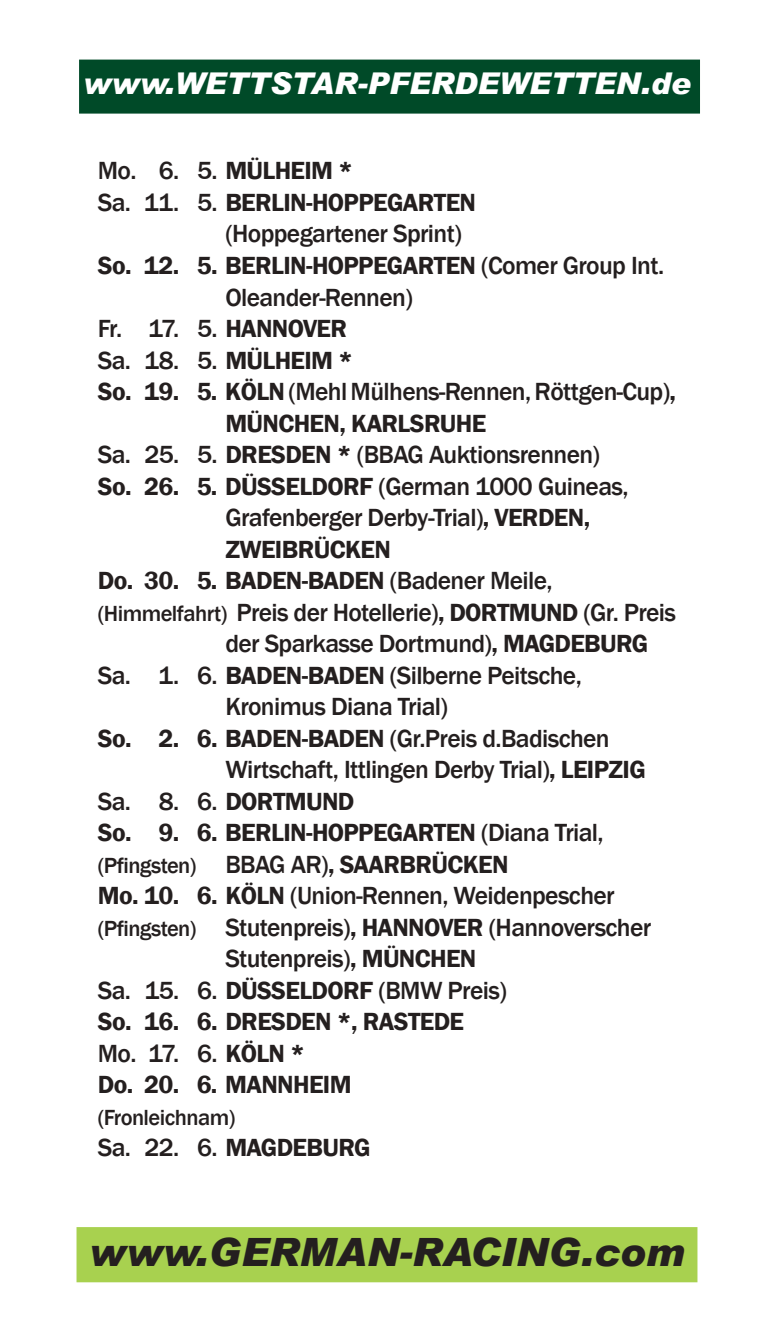
<style>
.page{position:relative;width:774px;height:1344px;background:#fff}
.page>*{position:absolute;margin:0;border:0;box-sizing:border-box;transform-origin:0 0}
.t1{font:italic 900 39px "Arial";color:#241f1f}
.t2{font:italic 900 30px "Arial";color:#fff}
.t3{font:500 25.5px "Franklin Gothic";letter-spacing:-.025em;color:#241f1f}
.t4{font:600 25.5px "Franklin Gothic";letter-spacing:-.025em;color:#241f1f}
.t5{font:500 22.5px "Franklin Gothic";letter-spacing:-.025em;color:#241f1f}
.s1{font-weight:500}
.s2{font-weight:600}
.s3{font-size:22.5px}
.s4{font-weight:500;font-size:22.5px}
</style>
<div class="page">
<div style="left:77px;top:1227px;width:620px;height:55px;background:#a8d14f;border:3px solid #a8d14f"></div>
<div style="left:79px;top:60px;width:621px;height:54px;background:#004a28;border:3px solid #004a28"></div>
<p class="t2" style="left:83px;top:65px;width:609px">www.WETTSTAR-PFERDEWETTEN.de</p>
<p class="t4" style="left:98px;top:155px;width:257px"><span class="s1">Mo. 6. 5.</span> MÜLHEIM *</p>
<p class="t4" style="left:98px;top:187px;width:380px"><span class="s1">Sa. 11. 5.</span> BERLIN-HOPPEGARTEN</p>
<p class="t3" style="left:225px;top:218px;width:238px">(Hoppegartener Sprint)</p>
<p class="t4" style="left:98px;top:250px;width:568px">So. 12. 5. BERLIN-HOPPEGARTEN <span class="s1">(Comer Group Int.</span></p>
<p class="t3" style="left:225px;top:281px;width:189px">Oleander-Rennen)</p>
<p class="t3" style="left:98px;top:313px;width:251px">Fr. 17. 5. <span class="s2">HANNOVER</span></p>
<p class="t3" style="left:98px;top:344px;width:257px">Sa. 18. 5. <span class="s2">MÜLHEIM *</span></p>
<p class="t3" style="left:98px;top:376px;width:580px"><span class="s2">So. 19. 5. KÖLN</span> (Mehl Mülhens-Rennen, Röttgen-Cup)<span class="s2">,</span></p>
<p class="t4" style="left:225px;top:407px;width:262px">MÜNCHEN, KARLSRUHE</p>
<p class="t3" style="left:98px;top:439px;width:504px">Sa. 25. 5. <span class="s2">DRESDEN *</span> (BBAG Auktionsrennen)</p>
<p class="t3" style="left:98px;top:470px;width:532px"><span class="s2">So. 26. 5. DÜSSELDORF</span> (German 1000 Guineas,</p>
<p class="t3" style="left:225px;top:502px;width:367px">Grafenberger Derby-Trial)<span class="s2">, VERDEN,</span></p>
<p class="t4" style="left:225px;top:533px;width:167px">ZWEIBRÜCKEN</p>
<p class="t4" style="left:98px;top:565px;width:456px">Do. 30. 5. BADEN-BADEN <span class="s1">(Badener Meile,</span></p>
<p class="t3" style="left:98px;top:596px;width:580px"><span class="s3">(Himmelfahrt)</span> Preis der Hotellerie)<span class="s2">, DORTMUND</span> (Gr. Preis</p>
<p class="t3" style="left:225px;top:628px;width:424px">der Sparkasse Dortmund)<span class="s2">, MAGDEBURG</span></p>
<p class="t3" style="left:98px;top:659px;width:485px">Sa. 1. 6. <span class="s2">BADEN-BADEN</span> (Silberne Peitsche,</p>
<p class="t3" style="left:225px;top:691px;width:224px">Kronimus Diana Trial)</p>
<p class="t3" style="left:98px;top:722px;width:513px"><span class="s2">So. 2. 6. BADEN-BADEN</span> (Gr.Preis d.Badischen</p>
<p class="t3" style="left:225px;top:754px;width:422px">Wirtschaft, Ittlingen Derby Trial)<span class="s2">, LEIPZIG</span></p>
<p class="t4" style="left:98px;top:785px;width:258px"><span class="s1">Sa. 8. 6.</span> DORTMUND</p>
<p class="t4" style="left:98px;top:817px;width:507px">So. 9. 6. BERLIN-HOPPEGARTEN <span class="s1">(Diana Trial,</span></p>
<p class="t4" style="left:98px;top:848px;width:412px"><span class="s4">(Pfingsten)</span> <span class="s1">BBAG AR)</span>, SAARBRÜCKEN</p>
<p class="t3" style="left:98px;top:880px;width:518px"><span class="s2">Mo. 10. 6. KÖLN</span> (Union-Rennen, Weidenpescher</p>
<p class="t3" style="left:98px;top:911px;width:555px"><span class="s3">(Pfingsten)</span> Stutenpreis)<span class="s2">, HANNOVER</span> (Hannoverscher</p>
<p class="t3" style="left:225px;top:943px;width:253px">Stutenpreis)<span class="s2">, MÜNCHEN</span></p>
<p class="t3" style="left:98px;top:974px;width:410px">Sa. 15. 6. <span class="s2">DÜSSELDORF</span> (BMW Preis)</p>
<p class="t4" style="left:98px;top:1006px;width:368px">So. 16. 6. DRESDEN *, RASTEDE</p>
<p class="t3" style="left:98px;top:1037px;width:209px">Mo. 17. 6. <span class="s2">KÖLN *</span></p>
<p class="t4" style="left:98px;top:1069px;width:255px">Do. 20. 6. MANNHEIM</p>
<p class="t5" style="left:98px;top:1103px;width:139px">(Fronleichnam)</p>
<p class="t4" style="left:98px;top:1132px;width:274px"><span class="s1">Sa. 22. 6.</span> MAGDEBURG</p>
<h1 class="t1" style="left:89px;top:1228px;width:597px">www.GERMAN-RACING.com</h1>
</div>
